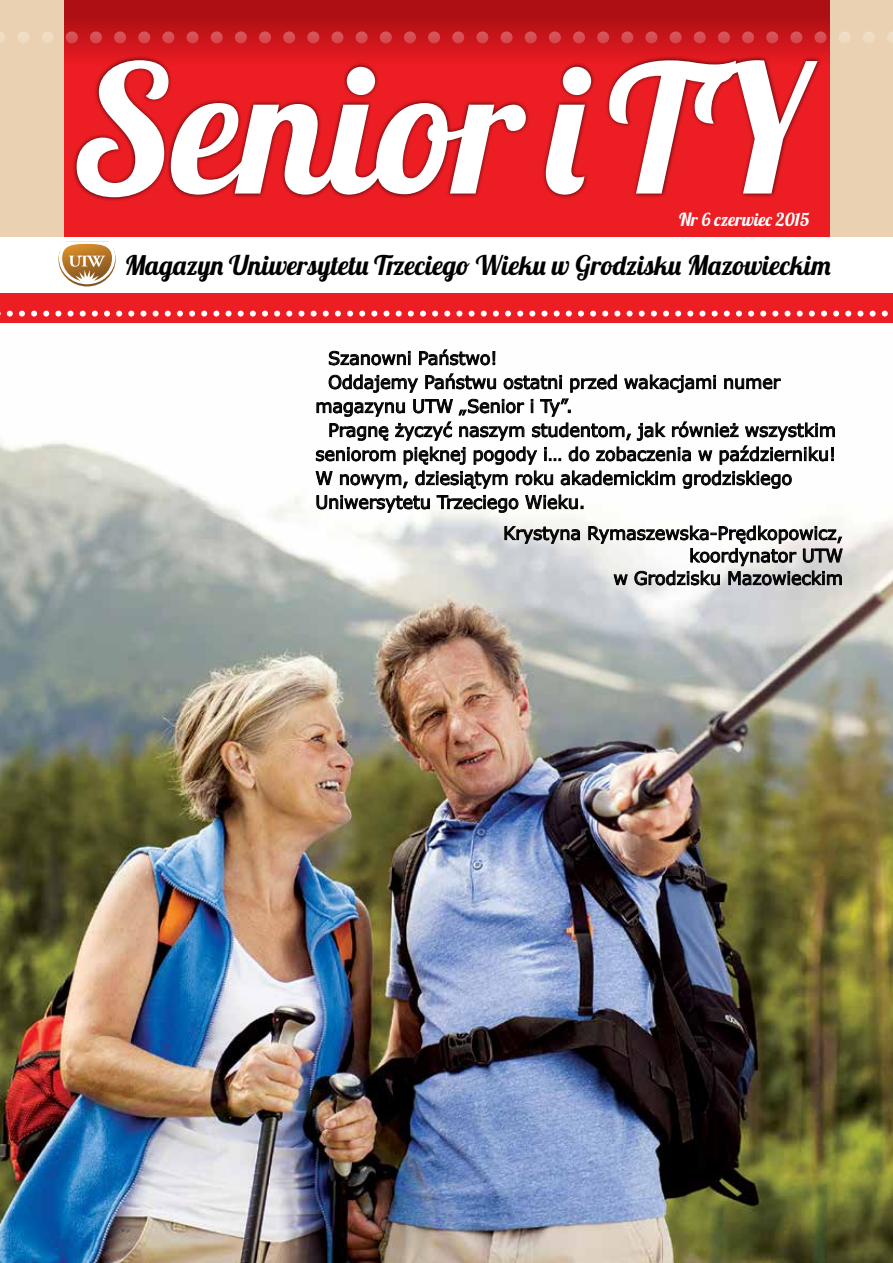
<style>
.page{position:relative;width:893px;height:1263px;background:#fff}
.page>*{position:absolute;margin:0;border:0;box-sizing:border-box;transform-origin:0 0}
.t1{font:177.75px "Lobster 1.4";letter-spacing:.035em;color:#fff}
.t2{font:27px "Lobster 1.4";color:#000}
.t3{font:18px/22.5px "Verdana";letter-spacing:-.005em;color:#000;text-align:right}
.t4{font:18px "Lobster 1.4";color:#fff}
</style>
<div class="page">
<img style="left:0;top:350px;width:893px;height:913px">
<div style="left:0;top:0;width:893px;height:237px;background:#ead1b1"></div>
<svg style="left:58px;top:241px;width:58px;height:45px"></svg>
<div style="left:0;top:293px;width:893px;height:30px;background:#ed1d24"></div>
<svg style="left:0;top:311px;width:888px;height:6px"></svg>
<div style="left:64px;top:0;width:766px;height:237px;background:#ed1d24"></div>
<svg style="left:64px;top:0;width:766px;height:58px;fill:#b51116"></svg>
<svg style="left:0;top:31px;width:893px;height:12px"></svg>
<div style="left:73px;top:56px;width:749px;height:146px;background:#000;opacity:.75"></div>
<svg style="left:329px;top:350px;width:81px;height:16px"></svg>
<svg style="left:419px;top:349px;width:76px;height:17px"></svg>
<svg style="left:315px;top:373px;width:520px;height:140px"></svg>
<svg style="left:504px;top:526px;width:76px;height:18px"></svg>
<svg style="left:588px;top:525px;width:255px;height:61px"></svg>
<h1 class="t1" style="left:72px;top:16px;width:733px">SenioriTY</h1>
<p class="t4" style="left:679px;top:208px;width:132px">Nr 6 czerwiec 2015</p>
<h2 class="t2" style="left:124px;top:248px;width:708px">Magazyn Uniwersytetu Trzeciego Wieku w Grodzisku Mazowieckim</h2>
<p class="t3" style="left:328px;top:346px;width:171px">Szanowni Państwo!</p>
<p class="t3" style="left:328px;top:370px;width:454px">Oddajemy Państwu ostatni przed wakacjami numer</p>
<p class="t3" style="left:315px;top:394px;width:259px">magazynu UTW „Senior i Ty”.</p>
<p class="t3" style="left:328px;top:418px;width:509px">Pragnę życzyć naszym studentom, jak również wszystkim</p>
<p class="t3" style="left:315px;top:442px;width:522px">seniorom pięknej pogody i… do zobaczenia w październiku!</p>
<p class="t3" style="left:315px;top:466px;width:478px">W nowym, dziesiątym roku akademickim grodziskiego</p>
<p class="t3" style="left:315px;top:490px;width:271px">Uniwersytetu Trzeciego Wieku.</p>
<p class="t3" style="left:503px;top:521px;width:341px">Krystyna Rymaszewska-Prędkopowicz, koordynator UTW<br>w Grodzisku Mazowieckim</p>
</div>
